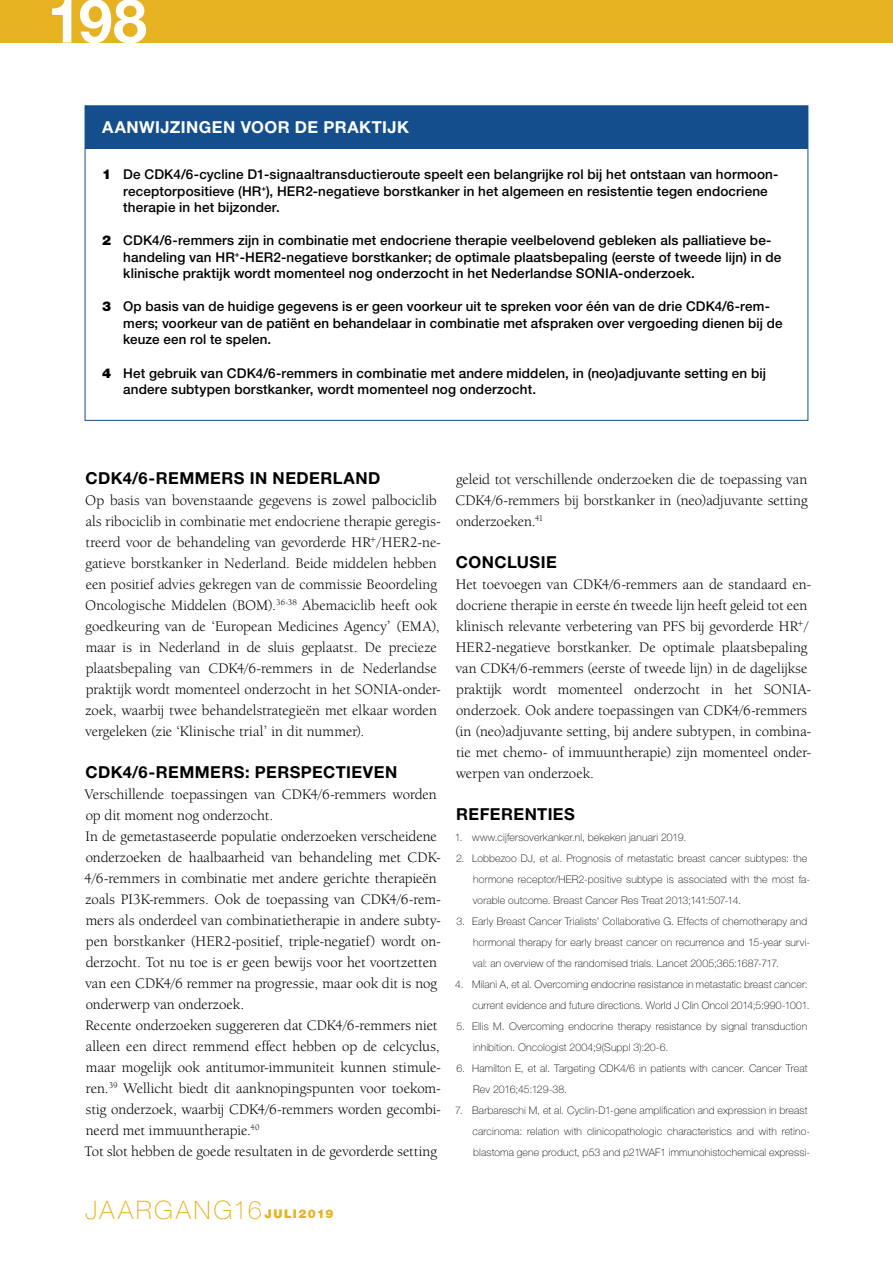
<style>
.page{position:relative;width:893px;height:1263px;background:#fff}
.page>*{position:absolute;margin:0;border:0;box-sizing:border-box;transform-origin:0 0}
.t1{font:700 60.75px "Helvetica Neue LT Std";color:#fff}
.t2{font:100 25.5px "Helvetica Neue LT Std";letter-spacing:.1em;color:#e7b222}
.t3{font:700 16.5px "Helvetica Neue LT Std";letter-spacing:.025em;color:#000}
.t4{font:700 16.5px "Helvetica Neue LT Std";letter-spacing:.025em;color:#fff}
.t5{font:15px/21px "Berkeley Oldstyle IT Cby BT";letter-spacing:.005em;color:#000}
.t6{font:500 13.5px/16.5px "Helvetica Neue LT Std";letter-spacing:.01em;color:#000}
.t7{font:100 10.5px/21px "Helvetica Neue LT Std";letter-spacing:.015em;color:#000}
.s1{font-weight:900}
.s2{font-weight:900;font-size:12px}
</style>
<div class="page">
<div style="left:0;top:0;width:893px;height:43px;background:#e7b222"></div>
<div style="left:85px;top:106px;width:723px;height:42px;background:#144e8c"></div>
<h1 class="t1" style="left:48px;top:-17px;width:101px">198</h1>
<p class="t4" style="left:102px;top:117px;width:308px">AANWIJZINGEN VOOR DE PRAKTIJK</p>
<p class="t6" style="left:123px;top:166px;width:657px;text-indent:-21px"><span class="s1">1</span> De CDK4/6-cycline D1-signaaltransductieroute speelt een belangrijke rol bij het ontstaan van hormoon&shy;receptorpositieve (HR<sup>+</sup>), HER2-negatieve borstkanker in het algemeen en resistentie tegen endocriene therapie in het bijzonder.</p>
<p class="t6" style="left:123px;top:232px;width:660px;text-indent:-21px"><span class="s1">2</span> CDK4/6-remmers zijn in combinatie met endocriene therapie veelbelovend gebleken als palliatieve be&shy;handeling van HR<sup>+</sup>-HER2-negatieve borstkanker; de optimale plaatsbepaling (eerste of tweede lijn) in de klinische praktijk wordt momenteel nog onderzocht in het Nederlandse SONIA-onderzoek.</p>
<p class="t6" style="left:123px;top:298px;width:661px;text-indent:-21px"><span class="s1">3</span> Op basis van de huidige gegevens is er geen voorkeur uit te spreken voor één van de drie CDK4/6-rem&shy;mers; voorkeur van de patiënt en behandelaar in combinatie met afspraken over vergoeding dienen bij de keuze een rol te spelen.</p>
<p class="t6" style="left:123px;top:364px;width:644px;text-indent:-21px"><span class="s1">4</span> Het gebruik van CDK4/6-remmers in combinatie met andere middelen, in (neo)adjuvante setting en bij andere subtypen borstkanker, wordt momenteel nog onderzocht.</p>
<p class="t3" style="left:85px;top:467px;width:296px">CDK4/6-REMMERS IN NEDERLAND</p>
<p class="t5" style="left:85px;top:489px;width:357px">Op basis van bovenstaande gegevens is zowel palbociclib als ribociclib in combinatie met endocriene therapie geregis&shy;treerd voor de behandeling van gevorderde HR<sup>+</sup>/HER2-ne&shy;gatieve borstkanker in Nederland. Beide middelen hebben een positief advies gekregen van de commissie Beoordeling Oncologische Middelen (BOM).<sup>36-38</sup> Abemaciclib heeft ook goedkeuring van de ‘European Medicines Agency’ (EMA), maar is in Nederland in de sluis geplaatst. De precieze plaatsbepaling van CDK4/6-remmers in de Nederlandse praktijk wordt momenteel onderzocht in het SONIA-onder&shy;zoek, waarbij twee behandelstrategieën met elkaar worden vergeleken (zie ‘Klinische trial’ in dit nummer).</p>
<p class="t3" style="left:85px;top:761px;width:313px">CDK4/6-REMMERS: PERSPECTIEVEN</p>
<p class="t5" style="left:84px;top:783px;width:358px">Verschillende toepassingen van CDK4/6-remmers worden op dit moment nog onderzocht.<br>In de gemetastaseerde populatie onderzoeken verscheidene onderzoeken de haalbaarheid van behandeling met CDK-4/6-remmers in combinatie met andere gerichte therapieën zoals PI3K-remmers. Ook de toepassing van CDK4/6-rem&shy;mers als onderdeel van combinatietherapie in andere subty&shy;pen borstkanker (HER2-positief, triple-negatief) wordt on&shy;derzocht. Tot nu toe is er geen bewijs voor het voortzetten van een CDK4/6 remmer na progressie, maar ook dit is nog onderwerp van onderzoek.<br>Recente onderzoeken suggereren dat CDK4/6-remmers niet alleen een direct remmend effect hebben op de celcyclus, maar mogelijk ook antitumor-immuniteit kunnen stimule&shy;ren.<sup>39</sup> Wellicht biedt dit aanknopingspunten voor toekom&shy;stig onderzoek, waarbij CDK4/6-remmers worden gecombi&shy;neerd met immuuntherapie.<sup>40<br></sup>Tot slot hebben de goede resultaten in de gevorderde setting</p>
<p class="t5" style="left:455px;top:468px;width:354px;text-align:justify">geleid tot verschillende onderzoeken die de toepassing van CDK4/6-remmers bij borstkanker in (neo)adjuvante setting onderzoeken.<sup>41</sup></p>
<p class="t3" style="left:456px;top:551px;width:103px">CONCLUSIE</p>
<p class="t5" style="left:455px;top:573px;width:357px">Het toevoegen van CDK4/6-remmers aan de standaard en&shy;docriene therapie in eerste én tweede lijn heeft geleid tot een klinisch relevante verbetering van PFS bij gevorderde HR<sup>+</sup>/ HER2-negatieve borstkanker. De optimale plaatsbepaling van CDK4/6-remmers (eerste of tweede lijn) in de dagelijkse praktijk wordt momenteel onderzocht in het SONIA-- onderzoek. Ook andere toepassingen van CDK4/6-remmers (in (neo)adjuvante setting, bij andere subtypen, in combina&shy;tie met chemo- of immuuntherapie) zijn momenteel onder&shy;werpen van onderzoek.</p>
<p class="t3" style="left:456px;top:803px;width:120px">REFERENTIES</p>
<p class="t7" style="left:455px;top:826px;width:233px">1. www.cijfersoverkanker.nl, bekeken januari 2019.</p>
<p class="t7" style="left:473px;top:847px;width:339px;text-indent:-17px">2. Lobbezoo DJ, et al. Prognosis of metastatic breast cancer subtypes: the hormone receptor/HER2-positive subtype is associated with the most fa&shy;vorable outcome. Breast Cancer Res Treat 2013;141:507-14.</p>
<p class="t7" style="left:473px;top:910px;width:339px;text-indent:-16px">3. Early Breast Cancer Trialists’ Collaborative G. Effects of chemotherapy and hormonal therapy for early breast cancer on recurrence and 15-year survi&shy;val: an overview of the randomised trials. Lancet 2005;365:1687-717.</p>
<p class="t7" style="left:455px;top:973px;width:356px;text-align:right">4. Milani A, et al. Overcoming endocrine resistance in metastatic breast cancer: current evidence and future directions. World J Clin Oncol 2014;5:990-1001.</p>
<p class="t7" style="left:473px;top:1015px;width:335px;text-indent:-17px">5. Ellis M. Overcoming endocrine therapy resistance by signal transduction inhibition. Oncologist 2004;9(Suppl 3):20-6.</p>
<p class="t7" style="left:473px;top:1057px;width:336px;text-indent:-17px">6. Hamilton E, et al. Targeting CDK4/6 in patients with cancer. Cancer Treat<br>Rev 2016;45:129-38.</p>
<p class="t7" style="left:472px;top:1099px;width:339px;text-indent:-17px">7. Barbareschi M, et al. Cyclin-D1-gene amplification and expression in breast carcinoma: relation with clinicopathologic characteristics and with retino&shy;blastoma gene product, p53 and p21WAF1 immunohistochemical expressi-</p>
<h2 class="t2" style="left:85px;top:1195px;width:250px">JAARGANG16<span class="s2">JULI2019</span></h2>
</div>
